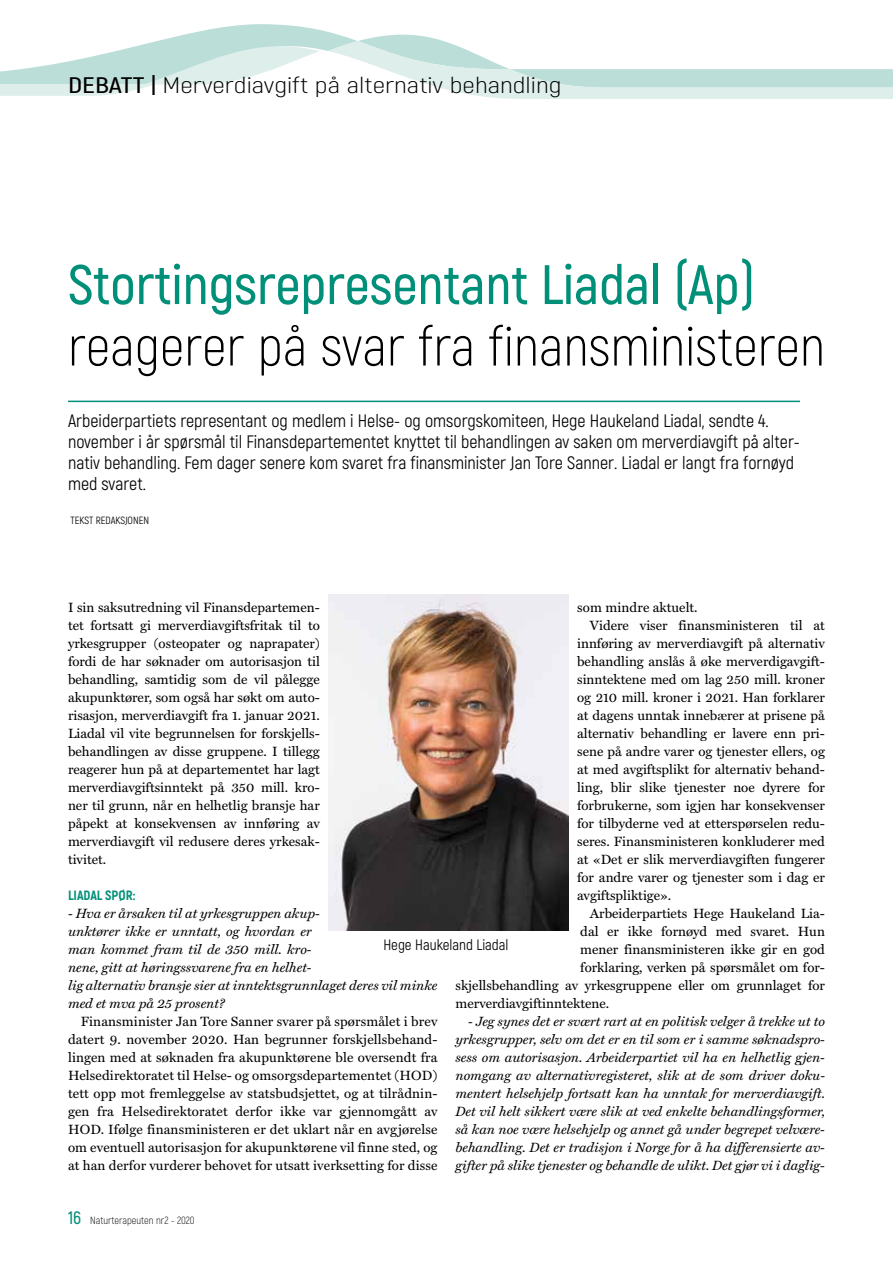
<style>
.page{position:relative;width:893px;height:1263px;background:#fff}
.page>*{position:absolute;margin:0;border:0;box-sizing:border-box;transform-origin:0 0}
.t1{font:300 55.5px "Akrobat";color:#000}
.t2{font:600 55.5px "Akrobat";color:#008f78}
.t3{font:300 22.5px "Akrobat";color:#000;scale:1.25 1}
.t4{font:18px/21px "Akrobat";color:#000}
.t5{font:15px "Akrobat";color:#000}
.t6{font:13.5px/18px "Miller Text Roman";color:#000;text-align:justify}
.t7{font:italic 13.5px/18px "Miller Text";color:#000}
.t8{font:800 13.5px "Akrobat";color:#008f78}
.t9{font:300 10.5px "Akrobat";color:#000}
.t10{font:10.5px "Akrobat";color:#000}
.s1{font-weight:600}
.s2{font-weight:600;font-size:18px;color:#008f78}
</style>
<div class="page">
<svg style="left:0;top:24px;width:893px;height:75px"></svg>
<img style="left:328px;top:594px;width:241px;height:336px">
<hr style="left:68px;top:401px;width:732px;height:1px;background:#008f78">
<h2 class="t3" style="left:68px;top:72px;width:396px"><span class="s1">DEBATT |</span> Merverdiavgift på alternativ behandling</h2>
<h1 class="t2" style="left:68px;top:251px;width:689px">Stortingsrepresentant Liadal (Ap)</h1>
<h1 class="t1" style="left:68px;top:313px;width:758px">reagerer på svar fra finansministeren</h1>
<p class="t4" style="left:68px;top:410px;width:733px">Arbeiderpartiets representant og medlem i Helse- og omsorgskomiteen, Hege Haukeland Liadal, sendte 4. november i år spørsmål til Finansdepartementet knyttet til behandlingen av saken om merverdiavgift på alter&shy;nativ behandling. Fem dager senere kom svaret fra finansminister Jan Tore Sanner. Liadal er langt fra fornøyd med svaret.</p>
<p class="t10" style="left:70px;top:514px;width:80px">TEKST REDAKSJONEN</p>
<p class="t6" style="left:577px;top:598px;width:122px">som mindre aktuelt.</p>
<p class="t6" style="left:590px;top:616px;width:237px">Videre viser finansministeren til at</p>
<p class="t6" style="left:577px;top:634px;width:249px">innføring av merverdiavgift på alternativ</p>
<p class="t6" style="left:577px;top:652px;width:249px">behandling anslås å øke merverdigavgift-</p>
<p class="t6" style="left:577px;top:670px;width:249px">sinntektene med om lag 250 mill. kroner</p>
<p class="t6" style="left:577px;top:688px;width:249px">og 210 mill. kroner i 2021. Han forklarer</p>
<p class="t6" style="left:577px;top:706px;width:249px">at dagens unntak innebærer at prisene på</p>
<p class="t6" style="left:577px;top:724px;width:249px">alternativ behandling er lavere enn pri-</p>
<p class="t6" style="left:577px;top:742px;width:249px">sene på andre varer og tjenester ellers, og</p>
<p class="t6" style="left:577px;top:760px;width:249px">at med avgiftsplikt for alternativ behand-</p>
<p class="t6" style="left:577px;top:778px;width:249px">ling, blir slike tjenester noe dyrere for</p>
<p class="t6" style="left:577px;top:796px;width:249px">forbrukerne, som igjen har konsekvenser</p>
<p class="t6" style="left:577px;top:814px;width:249px">for tilbyderne ved at etterspørselen redu-</p>
<p class="t6" style="left:577px;top:832px;width:249px">seres. Finansministeren konkluderer med</p>
<p class="t6" style="left:577px;top:850px;width:249px">at «Det er slik merverdiavgiften fungerer</p>
<p class="t6" style="left:577px;top:868px;width:249px">for andre varer og tjenester som i dag er</p>
<p class="t6" style="left:577px;top:886px;width:95px">avgiftspliktige».</p>
<p class="t6" style="left:590px;top:904px;width:237px">Arbeiderpartiets Hege Haukeland Lia-</p>
<p class="t6" style="left:580px;top:922px;width:246px">dal er ikke fornøyd med svaret. Hun</p>
<p class="t6" style="left:580px;top:940px;width:246px">mener finansministeren ikke gir en god</p>
<p class="t6" style="left:580px;top:958px;width:246px">forklaring, verken på spørsmålet om for-</p>
<p class="t6" style="left:455px;top:976px;width:371px">skjellsbehandling av yrkesgruppene eller om grunnlaget for</p>
<p class="t6" style="left:455px;top:994px;width:155px">merverdiavgiftinntektene.</p>
<p class="t7" style="left:455px;top:1012px;width:371px;text-align:justify;text-indent:13px">- Jeg synes det er svært rart at en politisk velger å trekke ut to yrkesgrupper, selv om det er en til som er i samme søknadspro&shy;sess om autorisasjon. Arbeiderpartiet vil ha en helhetlig gjen&shy;nomgang av alternativregisteret, slik at de som driver doku&shy;mentert helsehjelp fortsatt kan ha unntak for merverdiavgift.<br>Det vil helt sikkert være slik at ved enkelte behandlingsformer, så kan noe være helsehjelp og annet gå under begrepet velvære&shy;behandling. Det er tradisjon i Norge for å ha differensierte av&shy;gifter på slike tjenester og behandle de ulikt. Det gjør vi i daglig-</p>
<p class="t6" style="left:68px;top:598px;width:253px">I sin saksutredning vil Finansdepartemen&shy;tet fortsatt gi merverdiavgiftsfritak til to yrkesgrupper (osteopater og naprapater) fordi de har søknader om autorisasjon til behandling, samtidig som de vil pålegge akupunktører, som også har søkt om auto&shy;risasjon, merverdiavgift fra 1. januar 2021.<br>Liadal vil vite begrunnelsen for forskjells&shy;behandlingen av disse gruppene. I tillegg reagerer hun på at departementet har lagt merverdiavgiftsinntekt på 350 mill. kro&shy;ner til grunn, når en helhetlig bransje har påpekt at konsekvensen av innføring av merverdiavgift vil redusere deres yrkesak&shy;tivitet.</p>
<p class="t8" style="left:68px;top:887px;width:69px">LIADAL SPØR:</p>
<p class="t7" style="left:68px;top:904px;width:371px">- Hva er årsaken til at yrkesgruppen akup-<br>unktører ikke er unntatt, og hvordan er<br>man kommet fram til de 350 mill. kro-<br>nene, gitt at høringssvarene fra en helhet-<br>lig alternativ bransje sier at inntektsgrunnlaget deres vil minke med et mva på 25 prosent?</p>
<p class="t6" style="left:68px;top:1012px;width:371px;text-indent:13px">Finansminister Jan Tore Sanner svarer på spørsmålet i brev datert 9. november 2020. Han begrunner forskjellsbehand&shy;lingen med at søknaden fra akupunktørene ble oversendt fra Helsedirektoratet til Helse- og omsorgsdepartementet (HOD) tett opp mot fremleggelse av statsbudsjettet, og at tilrådnin&shy;gen fra Helsedirektoratet derfor ikke var gjennomgått av HOD. Ifølge finansministeren er det uklart når en avgjørelse om eventuell autorisasjon for akupunktørene vil finne sted, og at han derfor vurderer behovet for utsatt iverksetting for disse</p>
<p class="t5" style="left:383px;top:936px;width:127px">Hege Haukeland Liadal</p>
<p class="t9" style="left:68px;top:1214px;width:128px"><span class="s2">16</span> Naturterapeuten nr2 - 2020</p>
</div>
